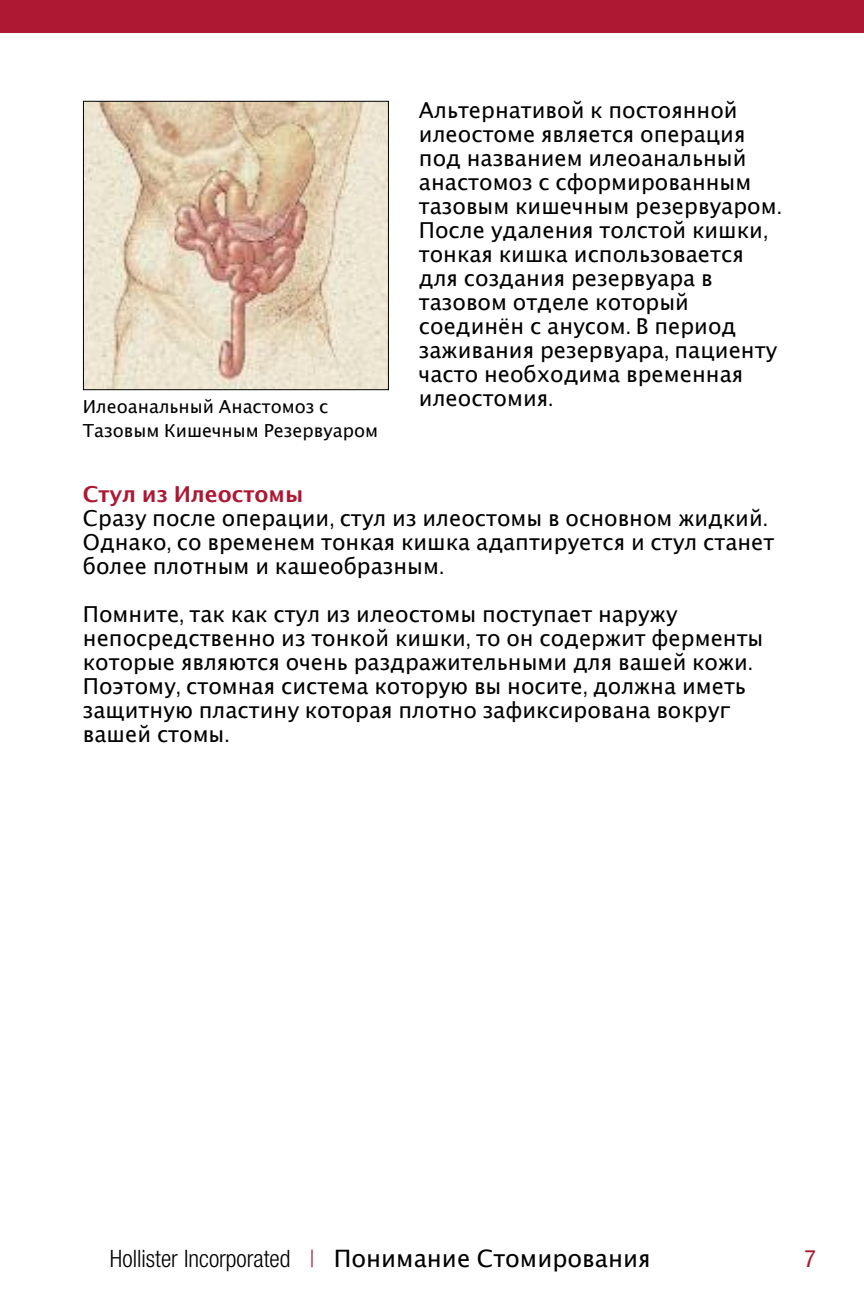
<style>
.page{position:relative;width:864px;height:1296px;background:#fff}
.page>*{position:absolute;margin:0;border:0;box-sizing:border-box;transform-origin:0 0}
.t1{font:300 condensed 24px "Helvetica Neue";color:#000}
.t2{font:condensed 24px "Helvetica Neue";color:#ae1833}
.t3{font:22px/24px "Lucida Grande";color:#000}
.t4{font:18px/24px "Lucida Grande";color:#000}
.s1{font-family:"Helvetica Neue";font-stretch:condensed}
.s2{font-weight:700;color:#ae1833}
.s3{color:#ae1833}
.s4{font-family:"Lucida Grande";font-weight:400;font-stretch:normal}
</style>
<div class="page">
<div style="left:0;top:0;width:864px;height:32px;background:#ae1833"></div>
<img style="left:85px;top:103px;width:302px;height:285px">
<div style="left:83px;top:101px;width:306px;height:289px;border:1px solid #000"></div>
<p class="t4" style="left:83px;top:395px;width:297px">Илеоанальный Анастомоз с<br>Тазовым Кишечным Резервуаром</p>
<p class="t3" style="left:419px;top:98px;width:365px">Альтернативой к постоянной илеостоме является операция под названием илеоанальный анастомоз с сформированным тазовым кишечным резервуаром<span class="s1">.<br></span>После удаления толстой кишки<span class="s1">, </span>тонкая кишка использовается для создания резервуара в тазовом отделе который соединён с анусом<span class="s1">.</span> В период заживания резервуара<span class="s1">,</span> пациенту часто необходима временная илеостомия<span class="s1">.</span></p>
<p class="t3" style="left:83px;top:482px;width:693px"><span class="s2">Стул из Илеостомы<br></span>Сразу после операции<span class="s1">,</span> стул из илеостомы в основном жидкий<span class="s1">.<br></span>Однако<span class="s1">,</span> со временем тонкая кишка адаптируется и стул станет более плотным и кашеобразным<span class="s1">.</span></p>
<p class="t3" style="left:83px;top:602px;width:682px">Помните<span class="s1">,</span> так как стул из илеостомы поступает наружу непосредственно из тонкой кишки<span class="s1">,</span> то он содержит ферменты которые являются очень раздражительными для вашей кожи<span class="s1">.<br></span>Поэтому<span class="s1">,</span> стомная система которую вы носите<span class="s1">,</span> должна иметь защитную пластину которая плотно зафиксирована вокруг вашей стомы<span class="s1">.</span></p>
<p class="t1" style="left:110px;top:1250px;width:542px">Hollister Incorporated <span class="s3">|</span> <span class="s4">Понимание Стомирования</span></p>
<p class="t2" style="left:804px;top:1250px;width:13px">7</p>
</div>
